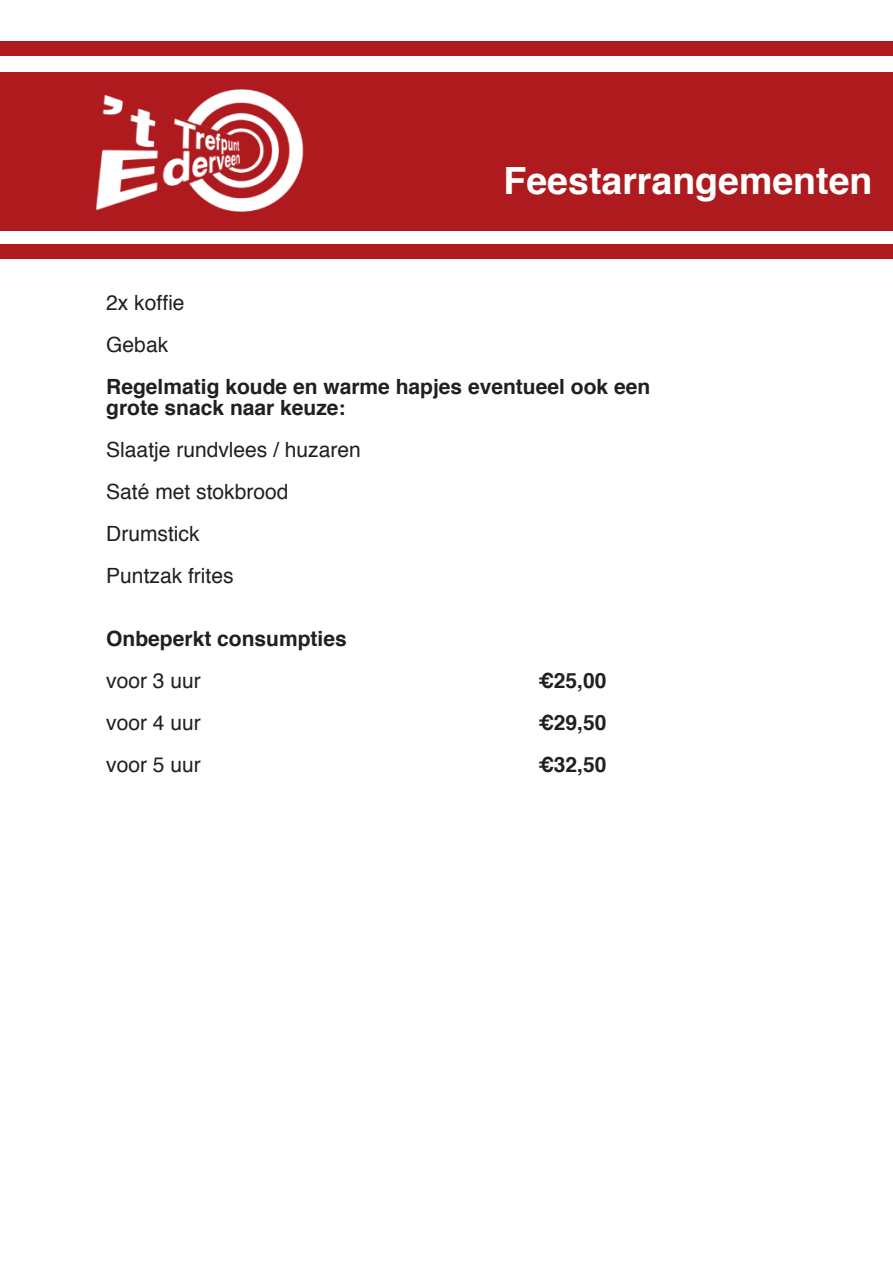
<style>
.page{position:relative;width:893px;height:1263px;background:#fff}
.page>*{position:absolute;margin:0;border:0;box-sizing:border-box;transform-origin:0 0}
.t1{font:700 37.5px "Helvetica";color:#fff}
.t2{font:700 21px "Helvetica";color:#231f20}
.t3{font:21px "Helvetica";color:#231f20}
</style>
<div class="page">
<div style="left:0;top:72px;width:893px;height:159px;background:#ae1a1e"></div>
<div style="left:0;top:244px;width:893px;height:15px;background:#ae1a1e"></div>
<div style="left:0;top:41px;width:893px;height:15px;background:#ae1a1e"></div>
<img style="left:96px;top:89px;width:208px;height:123px">
<p class="t1" style="left:504px;top:151px;width:370px">Feestarrangementen</p>
<p class="t3" style="left:106px;top:286px;width:80px">2x koffie</p>
<p class="t3" style="left:106px;top:328px;width:63px">Gebak</p>
<p class="t2" style="left:106px;top:370px;width:545px">Regelmatig koude en warme hapjes eventueel ook een</p>
<p class="t2" style="left:106px;top:391px;width:241px">grote snack naar keuze:</p>
<p class="t3" style="left:106px;top:433px;width:256px">Slaatje rundvlees / huzaren</p>
<p class="t3" style="left:106px;top:475px;width:184px">Saté met stokbrood</p>
<p class="t3" style="left:106px;top:517px;width:95px">Drumstick</p>
<p class="t3" style="left:106px;top:559px;width:129px">Puntzak frites</p>
<p class="t2" style="left:106px;top:622px;width:242px">Onbeperkt consumpties</p>
<p class="t3" style="left:106px;top:664px;width:96px">voor 3 uur</p>
<p class="t2" style="left:538px;top:664px;width:70px">€25,00</p>
<p class="t3" style="left:106px;top:706px;width:96px">voor 4 uur</p>
<p class="t2" style="left:538px;top:706px;width:70px">€29,50</p>
<p class="t3" style="left:106px;top:748px;width:96px">voor 5 uur</p>
<p class="t2" style="left:538px;top:748px;width:70px">€32,50</p>
</div>
